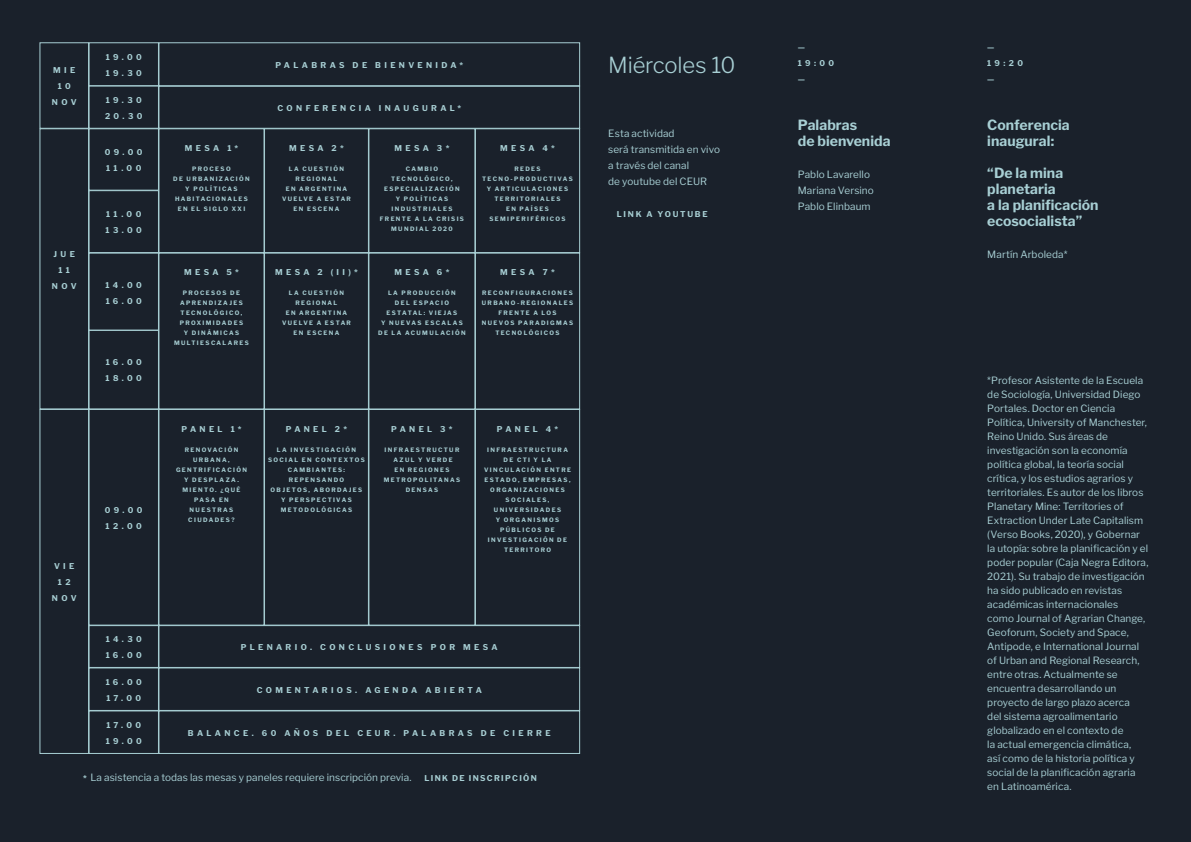
<style>
.page{position:relative;width:1191px;height:842px;background:#fff}
.page>*{position:absolute;margin:0;border:0;box-sizing:border-box;transform-origin:0 0}
.t1{font:300 22px "Libre Franklin";letter-spacing:-.01em;color:#a8cfd4}
.t2{font:700 14px/16px "Libre Franklin";letter-spacing:.005em;color:#a8cfd4}
.t3{font:10px/14px "Libre Franklin";letter-spacing:.005em;color:#a8cfd4}
.t4{font:700 8px/16px "Libre Franklin";letter-spacing:.415em;color:#a8cfd4}
.t5{font:700 8px "Libre Franklin";letter-spacing:.17em;color:#a8cfd4}
.t6{font:700 8px "Libre Franklin";letter-spacing:.225em;color:#a8cfd4}
.t7{font:700 6px/10px "Libre Franklin";letter-spacing:.23em;color:#a8cfd4;text-align:center}
.s1{font-weight:700;font-size:8px}
</style>
<div class="page">
<div style="left:0;top:0;width:595px;height:842px;background:#1a212b"></div>
<div style="left:595px;top:0;width:596px;height:842px;background:#1a212b"></div>
<div style="left:159px;top:711px;width:421px;height:43px;border:1px solid #a8cfd4"></div>
<div style="left:159px;top:668px;width:421px;height:43px;border:1px solid #a8cfd4"></div>
<div style="left:159px;top:625px;width:421px;height:43px;border:1px solid #a8cfd4"></div>
<div style="left:89px;top:711px;width:70px;height:43px;border:1px solid #a8cfd4"></div>
<div style="left:89px;top:668px;width:70px;height:43px;border:1px solid #a8cfd4"></div>
<div style="left:89px;top:625px;width:70px;height:43px;border:1px solid #a8cfd4"></div>
<div style="left:40px;top:409px;width:49px;height:345px;border:1px solid #a8cfd4"></div>
<div style="left:40px;top:129px;width:49px;height:280px;border:1px solid #a8cfd4"></div>
<div style="left:40px;top:43px;width:49px;height:86px;border:1px solid #a8cfd4"></div>
<div style="left:89px;top:43px;width:70px;height:43px;border:1px solid #a8cfd4"></div>
<div style="left:89px;top:86px;width:70px;height:43px;border:1px solid #a8cfd4"></div>
<div style="left:89px;top:190px;width:70px;height:63px;border:1px solid #a8cfd4"></div>
<div style="left:89px;top:330px;width:70px;height:79px;border:1px solid #a8cfd4"></div>
<div style="left:89px;top:409px;width:70px;height:216px;border:1px solid #a8cfd4"></div>
<div style="left:264px;top:409px;width:105px;height:216px;border:1px solid #a8cfd4"></div>
<div style="left:264px;top:129px;width:105px;height:124px;border:1px solid #a8cfd4"></div>
<div style="left:475px;top:253px;width:105px;height:156px;border:1px solid #a8cfd4"></div>
<div style="left:475px;top:409px;width:105px;height:216px;border:1px solid #a8cfd4"></div>
<div style="left:264px;top:253px;width:105px;height:156px;border:1px solid #a8cfd4"></div>
<div style="left:475px;top:129px;width:105px;height:124px;border:1px solid #a8cfd4"></div>
<div style="left:159px;top:86px;width:421px;height:43px;border:1px solid #a8cfd4"></div>
<div style="left:159px;top:43px;width:421px;height:43px;border:1px solid #a8cfd4"></div>
<p class="t4" style="left:52px;top:62px;width:26px;text-align:center">MIE<br>1 0<br>NOV</p>
<p class="t4" style="left:52px;top:245px;width:26px;text-align:center">JUE<br>1 1<br>NOV</p>
<p class="t4" style="left:106px;top:49px;width:38px">19.00<br>19.30</p>
<p class="t4" style="left:105px;top:91px;width:39px">19.30<br>20.30</p>
<p class="t4" style="left:105px;top:144px;width:39px">09.00<br>11.00</p>
<p class="t4" style="left:106px;top:206px;width:38px">11.00<br>13.00</p>
<p class="t4" style="left:106px;top:276px;width:38px">14.00<br>16.00</p>
<p class="t4" style="left:106px;top:354px;width:38px">16.00<br>18.00</p>
<p class="t4" style="left:52px;top:558px;width:26px;text-align:center">VIE<br>1 2<br>NOV</p>
<p class="t4" style="left:105px;top:501px;width:39px">09.00<br>12.00</p>
<p class="t4" style="left:106px;top:631px;width:38px">14.30<br>16.00</p>
<p class="t4" style="left:106px;top:673px;width:38px">16.00<br>17.00</p>
<p class="t4" style="left:106px;top:716px;width:38px">17.00<br>19.00</p>
<p class="t4" style="left:275px;top:56px;width:189px">PALABRAS DE BIENVENIDA*</p>
<p class="t4" style="left:185px;top:139px;width:55px">MESA 1*</p>
<p class="t7" style="left:173px;top:163px;width:78px">PROCESO<br>DE URBANIZACIÓN<br>Y POLÍTICAS<br>HABITACIONALES<br>EN EL SIGLO XXI</p>
<p class="t4" style="left:184px;top:264px;width:56px">MESA 5*</p>
<p class="t7" style="left:174px;top:287px;width:76px">PROCESOS DE<br>APRENDIZAJES<br>TECNOLÓGICO,<br>PROXIMIDADES<br>Y DINÁMICAS<br>MULTIESCALARES</p>
<p class="t4" style="left:277px;top:99px;width:185px">CONFERENCIA INAUGURAL*</p>
<p class="t4" style="left:289px;top:139px;width:56px">MESA 2*</p>
<p class="t7" style="left:282px;top:163px;width:70px">LA CUESTIÓN<br>REGIONAL<br>EN ARGENTINA<br>VUELVE A ESTAR<br>EN ESCENA</p>
<p class="t4" style="left:275px;top:264px;width:84px">MESA 2 (II)*</p>
<p class="t7" style="left:282px;top:287px;width:70px">LA CUESTIÓN<br>REGIONAL<br>EN ARGENTINA<br>VUELVE A ESTAR<br>EN ESCENA</p>
<p class="t4" style="left:394px;top:139px;width:56px">MESA 3*</p>
<p class="t7" style="left:380px;top:163px;width:86px">CAMBIO<br>TECNOLÓGICO,<br>ESPECIALIZACIÓN<br>Y POLÍTICAS<br>INDUSTRIALES<br>FRENTE A LA CRISIS<br>MUNDIAL 2020</p>
<p class="t4" style="left:394px;top:264px;width:56px">MESA 6*</p>
<p class="t7" style="left:378px;top:287px;width:89px">LA PRODUCCIÓN<br>DEL ESPACIO<br>ESTATAL: VIEJAS<br>Y NUEVAS ESCALAS<br>DE LA ACUMULACIÓN</p>
<p class="t4" style="left:500px;top:139px;width:56px">MESA 4*</p>
<p class="t7" style="left:482px;top:163px;width:92px">REDES<br>TECNO-PRODUCTIVAS<br>Y ARTICULACIONES<br>TERRITORIALES<br>EN PAÍSES<br>SEMIPERIFÉRICOS</p>
<p class="t4" style="left:500px;top:264px;width:56px">MESA 7*</p>
<p class="t7" style="left:482px;top:287px;width:93px">RECONFIGURACIONES<br>URBANO-REGIONALES<br>FRENTE A LOS<br>NUEVOS PARADIGMAS<br>TECNOLÓGICOS</p>
<p class="t4" style="left:181px;top:420px;width:61px">PANEL 1*</p>
<p class="t7" style="left:176px;top:444px;width:72px">RENOVACIÓN<br>URBANA,<br>GENTRIFICACIÓN<br>Y DESPLAZA.<br>MIENTO. ¿QUÉ<br>PASA EN<br>NUESTRAS<br>CIUDADES?</p>
<p class="t4" style="left:286px;top:420px;width:63px">PANEL 2*</p>
<p class="t7" style="left:268px;top:444px;width:98px">LA INVESTIGACIÓN<br>SOCIAL EN CONTEXTOS<br>CAMBIANTES:<br>REPENSANDO<br>OBJETOS, ABORDAJES<br>Y PERSPECTIVAS<br>METODOLÓGICAS</p>
<p class="t4" style="left:391px;top:420px;width:63px">PANEL 3*</p>
<p class="t7" style="left:384px;top:444px;width:78px">INFRAESTRUCTUR<br>AZUL Y VERDE<br>EN REGIONES<br>METROPOLITANAS<br>DENSAS</p>
<p class="t4" style="left:497px;top:420px;width:63px">PANEL 4*</p>
<p class="t7" style="left:484px;top:444px;width:88px">INFRAESTRUCTURA<br>DE CTI Y LA<br>VINCULACIÓN ENTRE<br>ESTADO, EMPRESAS,<br>ORGANIZACIONES<br>SOCIALES,<br>UNIVERSIDADES<br>Y ORGANISMOS<br>PÚBLICOS DE<br>INVESTIGACIÓN DE<br>TERRITORO</p>
<p class="t4" style="left:241px;top:639px;width:258px">PLENARIO. CONCLUSIONES POR MESA</p>
<p class="t4" style="left:257px;top:681px;width:227px">COMENTARIOS. AGENDA ABIERTA</p>
<p class="t4" style="left:188px;top:724px;width:364px">BALANCE. 60 AÑOS DEL CEUR. PALABRAS DE CIERRE</p>
<p class="t3" style="left:83px;top:770px;width:330px"><span class="s1">*</span> La asistencia a todas las mesas y paneles requiere inscripción previa.</p>
<p class="t5" style="left:424px;top:772px;width:114px">LINK DE INSCRIPCIÓN</p>
<h1 class="t1" style="left:608px;top:48px;width:129px">Miércoles 10</h1>
<p class="t3" style="left:608px;top:125px;width:113px;line-height:16px">Esta actividad<br>será transmitida en vivo a través del canal<br>de youtube del CEUR</p>
<p class="t6" style="left:617px;top:208px;width:92px">LINK A YOUTUBE</p>
<p class="t4" style="left:797px;top:39px;width:38px">—<br>19:00 —</p>
<h2 class="t2" style="left:797px;top:116px;width:94px">Palabras<br>de bienvenida</h2>
<p class="t3" style="left:797px;top:166px;width:78px;line-height:16px">Pablo Lavarello<br>Mariana Versino<br>Pablo Elinbaum</p>
<p class="t4" style="left:987px;top:39px;width:37px">—<br>19:20 —</p>
<h2 class="t2" style="left:987px;top:116px;width:84px">Conferencia inaugural:</h2>
<h2 class="t2" style="left:987px;top:164px;width:113px">“De la mina planetaria<br>a la planificación ecosocialista”</h2>
<p class="t3" style="left:987px;top:247px;width:82px">Martín Arboleda*</p>
<p class="t3" style="left:987px;top:373px;width:163px">*Profesor Asistente de la Escuela de Sociología, Universidad Diego<br>Portales. Doctor en Ciencia<br>Política, University of Manchester,<br>Reino Unido. Sus áreas de investigación son la economía política global, la teoría social crítica, y los estudios agrarios y territoriales. Es autor de los libros<br>Planetary Mine: Territories of<br>Extraction Under Late Capitalism (Verso Books, 2020), y Gobernar la utopía: sobre la planificación y el poder popular (Caja Negra Editora,<br>2021). Su trabajo de investigación ha sido publicado en revistas académicas internacionales<br>como Journal of Agrarian Change,<br>Geoforum, Society and Space,<br>Antipode, e International Journal of Urban and Regional Research, entre otras. Actualmente se encuentra desarrollando un proyecto de largo plazo acerca<br>del sistema agroalimentario globalizado en el contexto de<br>la actual emergencia climática,<br>así como de la historia política y social de la planificación agraria en Latinoamérica.</p>
</div>
